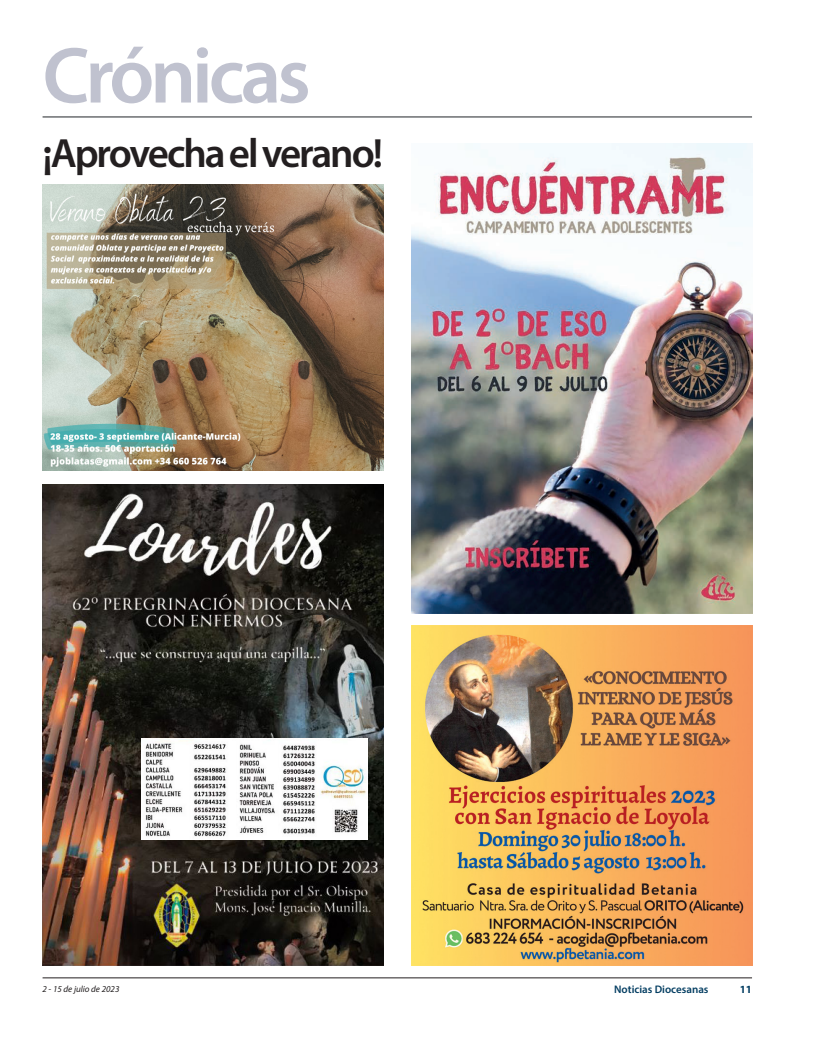
<style>
.page{position:relative;width:823px;height:1049px;background:#fff}
.page>*{position:absolute;margin:0;border:0;box-sizing:border-box;transform-origin:0 0}
.t1{font:600 80px "Myriad Pro";letter-spacing:-.05em;color:#c0c2cf}
.t2{font:600 41px "Myriad Pro";letter-spacing:-.05em;color:#231f20}
.t3{font:600 11px "Myriad Pro";color:#043e62}
.t4{font:700 11px "Myriad Pro";color:#043e62}
.t5{font:italic 9px "Myriad Pro";color:#231f20}
</style>
<div class="page">
<hr style="left:43px;top:978px;width:708px;height:1px;background:#231f20">
<hr style="left:43px;top:117px;width:708px;height:1px;background:#212529">
<img style="left:411px;top:625px;width:340px;height:340px">
<img style="left:411px;top:144px;width:340px;height:469px">
<img style="left:43px;top:184px;width:340px;height:286px">
<img style="left:43px;top:484px;width:340px;height:481px">
<img style="left:142px;top:738px;width:225px;height:102px">
<p class="t1" style="left:43px;top:25px;width:269px">Crónicas</p>
<p class="t2" style="left:43px;top:127px;width:342px">¡Aprovecha el verano!</p>
<p class="t5" style="left:43px;top:983px;width:78px">2 - 15 de julio de 2023</p>
<p class="t3" style="left:613px;top:982px;width:96px">Noticias Diocesanas</p>
<p class="t4" style="left:739px;top:982px;width:14px">11</p>
</div>
